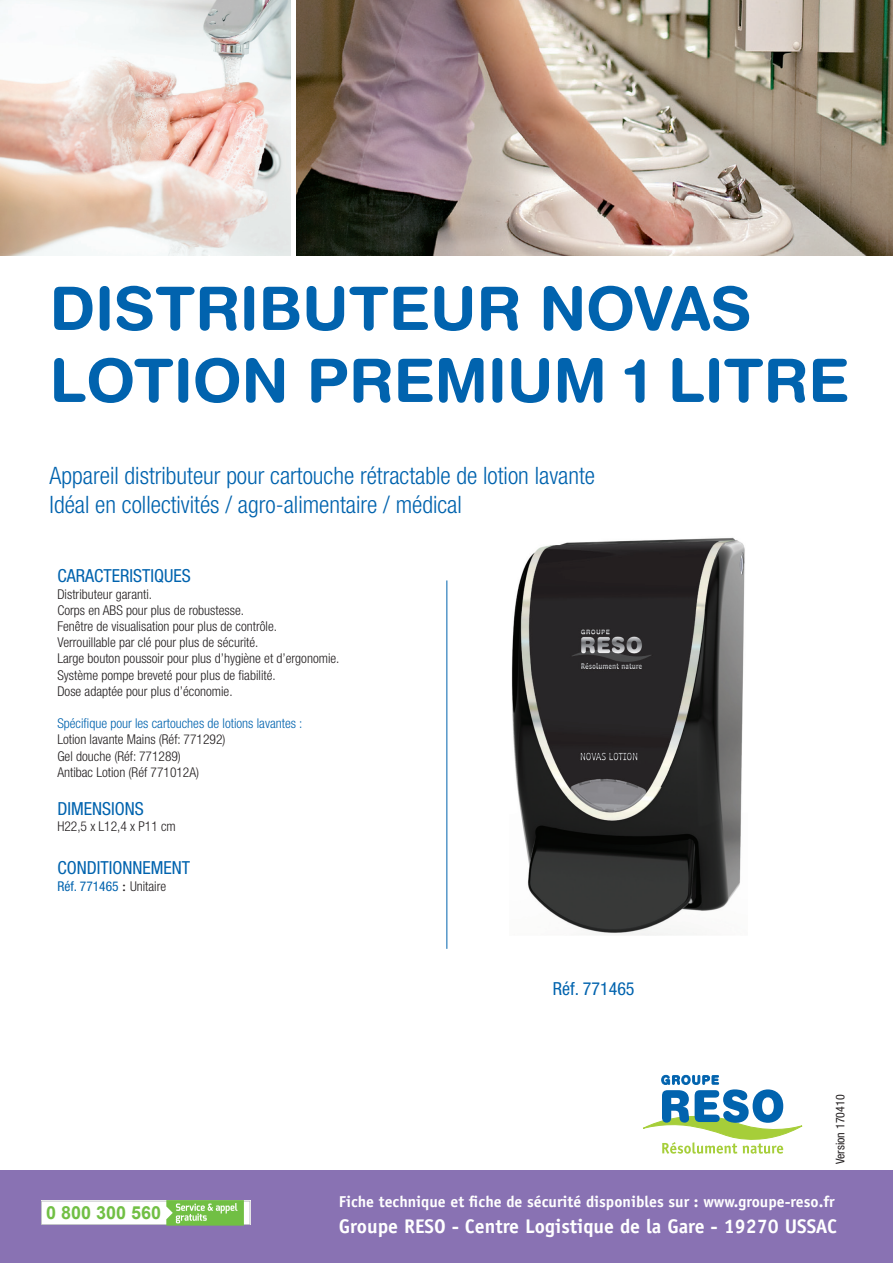
<style>
.page{position:relative;width:893px;height:1263px;background:#fff}
.page>*{position:absolute;margin:0;border:0;box-sizing:border-box;transform-origin:0 0}
.t1{font:700 60px/72px "Helvetica Rounded";color:#0163ae}
.t2{font:300 condensed 24px/28.8px "Helvetica Neue LT";color:#0163ae}
.t3{font:700 19.8px "Officina Sans";color:#fff}
.t4{font:condensed 18px "Helvetica Neue LT";color:#0163ae}
.t5{font:700 18px "Arial";color:#71bf44}
.t6{font:700 15.75px "Officina Sans";color:#fff}
.t7{font:300 condensed 13.5px/16.2px "Helvetica Neue LT";color:#231f20}
.t8{font:300 condensed 13.5px "Helvetica Neue LT";color:#0163ae}
.t9{font:condensed 13.5px "Helvetica Neue LT";color:#0163ae}
.t10{font:condensed 12px "Helvetica Neue LT";color:#231f20}
.s1{font-family:"Officina Sans";font-stretch:normal;color:#231f20}
.s2{font-weight:300;color:#231f20}
</style>
<div class="page">
<img style="left:1px;top:0;width:289px;height:255px">
<div style="left:0;top:1170px;width:893px;height:93px;background:#8972b3"></div>
<svg style="left:643px;top:1075px;width:160px;height:78px"></svg>
<hr style="left:446px;top:580px;width:1px;height:369px;background:#0163ae">
<img style="left:297px;top:0;width:596px;height:255px">
<svg style="left:41px;top:1200px;width:209px;height:25px;background:#d0e8c2"></svg>
<img style="left:511px;top:537px;width:234px;height:398px">
<h1 class="t1" style="left:50px;top:271px;width:801px">DISTRIBUTEUR NOVAS<br>LOTION PREMIUM 1 LITRE</h1>
<h2 class="t2" style="left:50px;top:461px;width:547px">Appareil distributeur pour cartouche rétractable de lotion lavante<br>Idéal en collectivités / agro-alimentaire / médical</h2>
<h3 class="t4" style="left:57px;top:566px;width:135px">CARACTERISTIQUES</h3>
<p class="t7" style="left:57px;top:586px;width:284px">Distributeur garanti.<br>Corps en ABS pour plus de robustesse.<br>Fenêtre de visualisation pour plus de contrôle.<br>Verrouillable par clé pour plus de sécurité.<br>Large bouton poussoir pour plus d’hygiène et d’ergonomie.<br>Système pompe breveté pour plus de fiabilité.<br>Dose adaptée pour plus d’économie.</p>
<p class="t8" style="left:57px;top:716px;width:247px">Spécifique pour les cartouches de lotions lavantes :</p>
<p class="t7" style="left:57px;top:731px;width:170px">Lotion lavante Mains (Réf: 771292)<br>Gel douche (Réf: 771289)<br>Antibac Lotion (Réf 771012A)</p>
<h3 class="t4" style="left:57px;top:798px;width:88px">DIMENSIONS</h3>
<p class="t7" style="left:57px;top:818px;width:120px">H22,5 x L12,4 x P11 cm</p>
<h3 class="t4" style="left:57px;top:857px;width:134px">CONDITIONNEMENT</h3>
<p class="t9" style="left:57px;top:878px;width:110px">Réf. 771465 <span class="s1">:</span> <span class="s2">Unitaire</span></p>
<h3 class="t4" style="left:553px;top:978px;width:83px">Réf. 771465</h3>
<p class="t10" style="left:833px;top:1164px;width:71px;rotate:-90deg">Version 170410</p>
<h3 class="t5" style="left:46px;top:1201px;width:117px">0 800 300 560</h3>
<p class="t6" style="left:339px;top:1192px;width:497px">Fiche technique et fiche de sécurité disponibles sur : www.groupe-reso.fr</p>
<h3 class="t3" style="left:339px;top:1214px;width:500px">Groupe RESO - Centre Logistique de la Gare - 19270 USSAC</h3>
</div>
